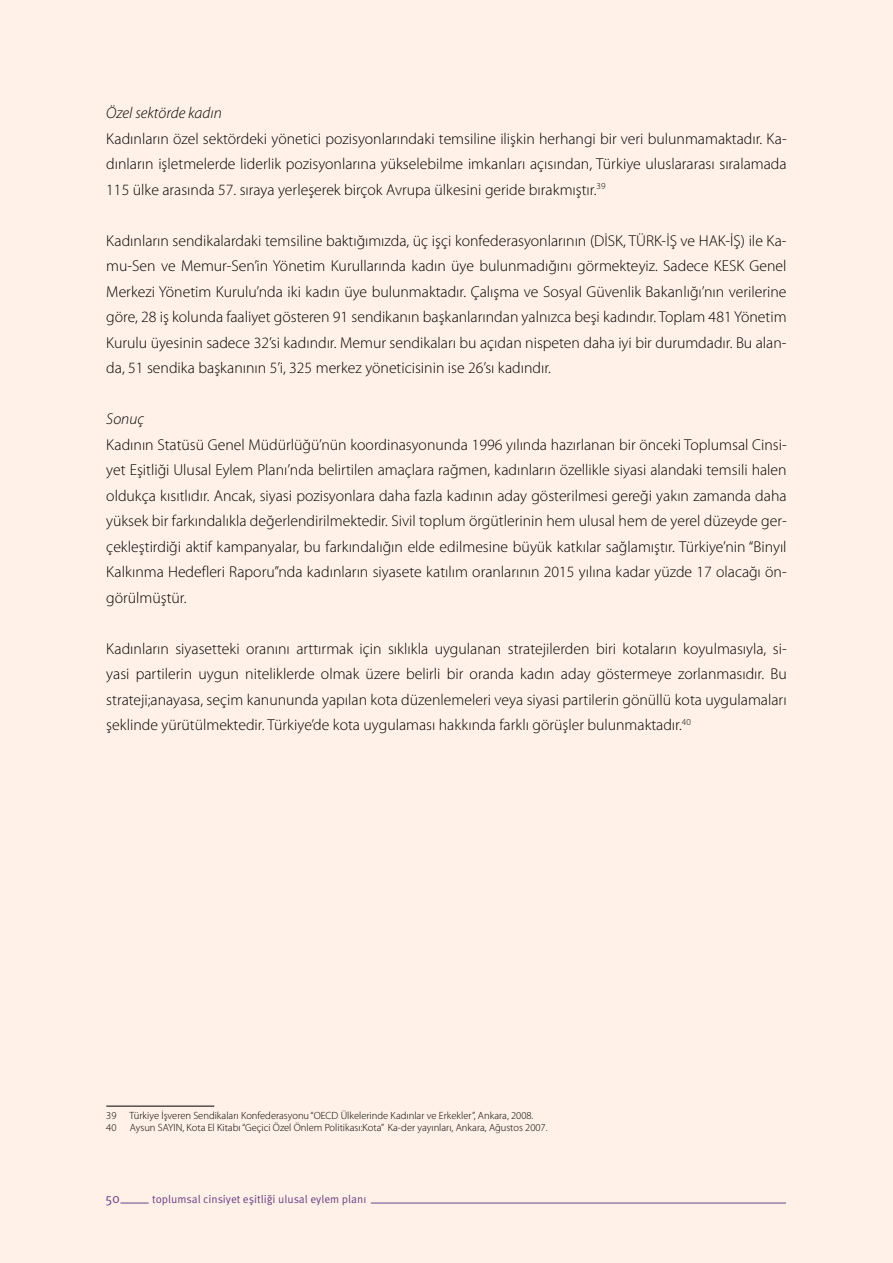
<style>
.page{position:relative;width:893px;height:1263px;background:#fff1e7}
.page>*{position:absolute;margin:0;border:0;box-sizing:border-box;transform-origin:0 0}
.t1{font:300 15.75px/25.5px "Myriad Pro";color:#000;text-align:justify}
.t2{font:italic 300 15.75px "Myriad Pro";color:#000}
.t3{font:13.5px "Meta Pro";color:#684287}
.t4{font:11.25px "Meta Pro";color:#684287}
.t5{font:300 10.5px/12.6px "Myriad Pro";color:#000}
</style>
<div class="page">
<svg style="left:120px;top:1203px;width:29px;height:1px"></svg>
<hr style="left:371px;top:1203px;width:415px;height:1px;background:#684287">
<hr style="left:106px;top:1106px;width:108px;height:1px;background:#000">
<p class="t2" style="left:106px;top:105px;width:117px">Özel sektörde kadın</p>
<p class="t1" style="left:106px;top:126px;width:682px">Kadınların özel sektördeki yönetici pozisyonlarındaki temsiline ilişkin herhangi bir veri bulunmamaktadır. Ka&shy;dınların işletmelerde liderlik pozisyonlarına yükselebilme imkanları açısından, Türkiye uluslararası sıralamada 115 ülke arasında 57. sıraya yerleşerek birçok Avrupa ülkesini geride bırakmıştır.<sup>39</sup></p>
<p class="t1" style="left:106px;top:228px;width:682px">Kadınların sendikalardaki temsiline baktığımızda, üç işçi konfederasyonlarının (DİSK, TÜRK-İŞ ve HAK-İŞ) ile Ka&shy;mu-Sen ve Memur-Sen’in Yönetim Kurullarında kadın üye bulunmadığını görmekteyiz. Sadece KESK Genel Merkezi Yönetim Kurulu’nda iki kadın üye bulunmaktadır. Çalışma ve Sosyal Güvenlik Bakanlığı’nın verilerine göre, 28 iş kolunda faaliyet gösteren 91 sendikanın başkanlarından yalnızca beşi kadındır. Toplam 481 Yönetim Kurulu üyesinin sadece 32’si kadındır. Memur sendikaları bu açıdan nispeten daha iyi bir durumdadır. Bu alan&shy;da, 51 sendika başkanının 5’i, 325 merkez yöneticisinin ise 26’sı kadındır.</p>
<p class="t2" style="left:106px;top:411px;width:39px">Sonuç</p>
<p class="t1" style="left:106px;top:432px;width:682px">Kadının Statüsü Genel Müdürlüğü’nün koordinasyonunda 1996 yılında hazırlanan bir önceki Toplumsal Cinsi&shy;yet Eşitliği Ulusal Eylem Planı’nda belirtilen amaçlara rağmen, kadınların özellikle siyasi alandaki temsili halen oldukça kısıtlıdır. Ancak, siyasi pozisyonlara daha fazla kadının aday gösterilmesi gereği yakın zamanda daha yüksek bir farkındalıkla değerlendirilmektedir. Sivil toplum örgütlerinin hem ulusal hem de yerel düzeyde ger&shy;çekleştirdiği aktif kampanyalar, bu farkındalığın elde edilmesine büyük katkılar sağlamıştır. Türkiye’nin “Binyıl Kalkınma Hedefleri Raporu”nda kadınların siyasete katılım oranlarının 2015 yılına kadar yüzde 17 olacağı ön&shy;görülmüştür.</p>
<p class="t1" style="left:106px;top:636px;width:682px">Kadınların siyasetteki oranını arttırmak için sıklıkla uygulanan stratejilerden biri kotaların koyulmasıyla, si&shy;yasi partilerin uygun niteliklerde olmak üzere belirli bir oranda kadın aday göstermeye zorlanmasıdır. Bu strateji;anayasa, seçim kanununda yapılan kota düzenlemeleri veya siyasi partilerin gönüllü kota uygulamaları şeklinde yürütülmektedir. Türkiye’de kota uygulaması hakkında farklı görüşler bulunmaktadır.<sup>40</sup></p>
<p class="t5" style="left:106px;top:1109px;width:429px">39 Türkiye İşveren Sendikaları Konfederasyonu “OECD Ülkelerinde Kadınlar ve Erkekler”, Ankara, 2008.<br>40</p>
<p class="t5" style="left:130px;top:1122px;width:419px">Aysun SAYIN, Kota El Kitabı “Geçici Özel Önlem Politikası:Kota” Ka-der yayınları, Ankara, Ağustos 2007.</p>
<p class="t3" style="left:105px;top:1190px;width:16px">50</p>
<p class="t4" style="left:152px;top:1192px;width:216px">toplumsal cinsiyet eşitliği ulusal eylem planı</p>
</div>
